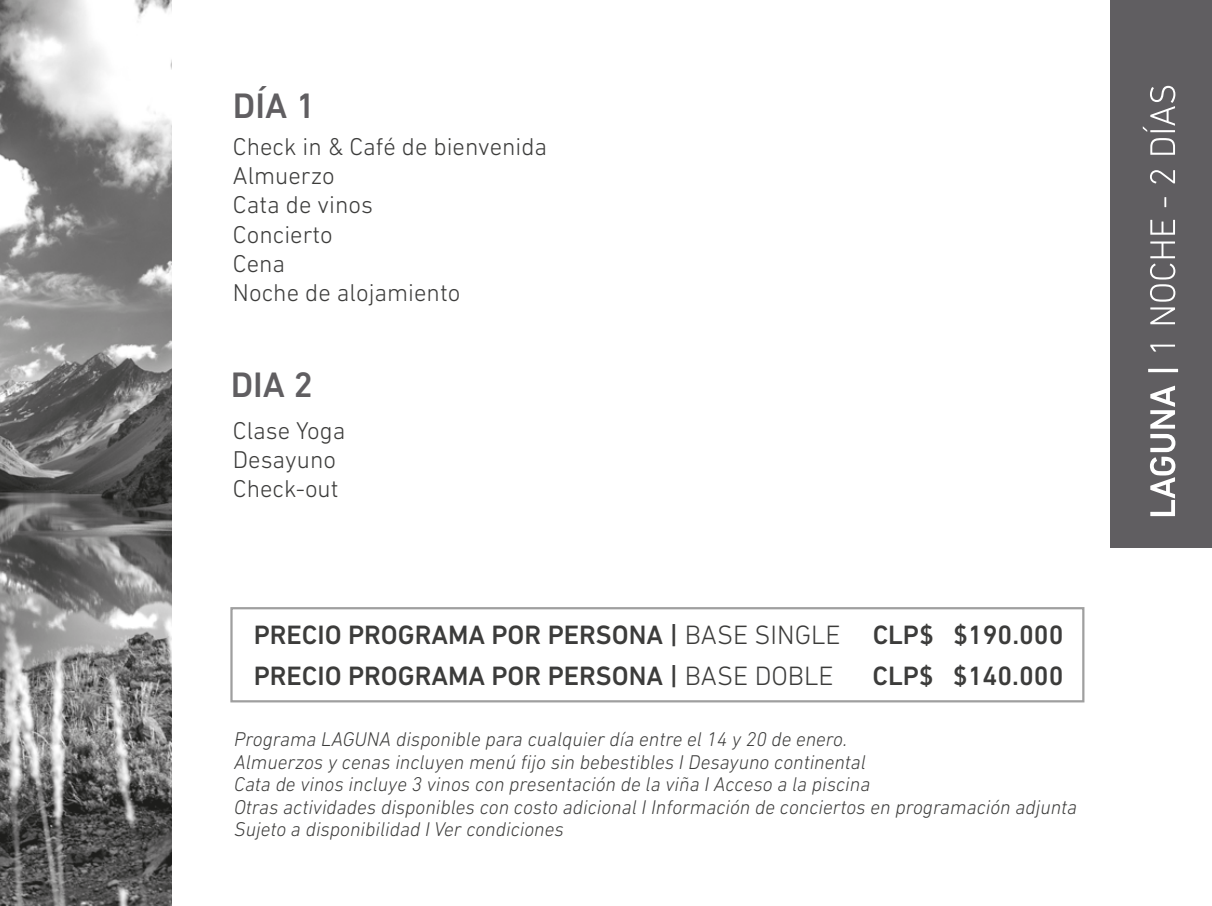
<style>
.page{position:relative;width:1212px;height:906px;background:#fff}
.page>*{position:absolute;margin:0;border:0;box-sizing:border-box;transform-origin:0 0}
.t1{font:500 36px "DIN Next LT Pro";color:#605e61}
.t2{font:500 27px "DIN Next LT Pro";color:#3c3c3b}
.t3{font:300 24.75px/29.2px "DIN Next LT Pro";color:#3c3c3b}
.t4{font:italic 300 20.25px/22.5px "DIN Next LT Pro";color:#3c3c3b}
.s1{font-weight:300}
</style>
<div class="page">
<div style="left:1110px;top:0;width:102px;height:547px;background:#605e61"></div>
<svg style="left:1150px;top:386px;width:25px;height:130px"></svg>
<hr style="left:1148px;top:369px;width:30px;height:3px;background:#fff">
<svg style="left:1150px;top:345px;width:25px;height:7px"></svg>
<svg style="left:1150px;top:264px;width:25px;height:60px"></svg>
<svg style="left:1150px;top:241px;width:25px;height:17px"></svg>
<svg style="left:1150px;top:220px;width:25px;height:15px"></svg>
<svg style="left:1164px;top:197px;width:2px;height:10px"></svg>
<svg style="left:1150px;top:170px;width:25px;height:13px"></svg>
<svg style="left:1150px;top:138px;width:25px;height:17px"></svg>
<svg style="left:1143px;top:86px;width:32px;height:46px"></svg>
<div style="left:230px;top:607px;width:854px;height:95px;border:2px solid #9f9f9f"></div>
<img style="left:0;top:0;width:172px;height:906px">
<h1 class="t1" style="left:233px;top:85px;width:84px">DÍA 1</h1>
<p class="t3" style="left:233px;top:132px;width:316px">Check in &amp; Café de bienvenida<br>Almuerzo<br>Cata de vinos<br>Concierto<br>Cena<br>Noche de alojamiento</p>
<h1 class="t1" style="left:231px;top:364px;width:84px">DIA 2</h1>
<p class="t3" style="left:233px;top:415px;width:114px">Clase Yoga<br>Desayuno<br>Check-out</p>
<h2 class="t2" style="left:254px;top:619px;width:811px">PRECIO PROGRAMA POR PERSONA | <span class="s1">BASE SINGLE</span> CLP$ $190.000</h2>
<h2 class="t2" style="left:254px;top:660px;width:581px">PRECIO PROGRAMA POR PERSONA | <span class="s1">BASE DOBLE</span></h2>
<h2 class="t2" style="left:872px;top:660px;width:192px">CLP$ $140.000</h2>
<p class="t4" style="left:234px;top:728px;width:845px">Programa LAGUNA disponible para cualquier día entre el 14 y 20 de enero.<br>Almuerzos y cenas incluyen menú fijo sin bebestibles I Desayuno continental<br>Cata de vinos incluye 3 vinos con presentación de la viña I Acceso a la piscina<br>Otras actividades disponibles con costo adicional I Información de conciertos en programación adjunta Sujeto a disponibilidad I Ver condiciones</p>
</div>
